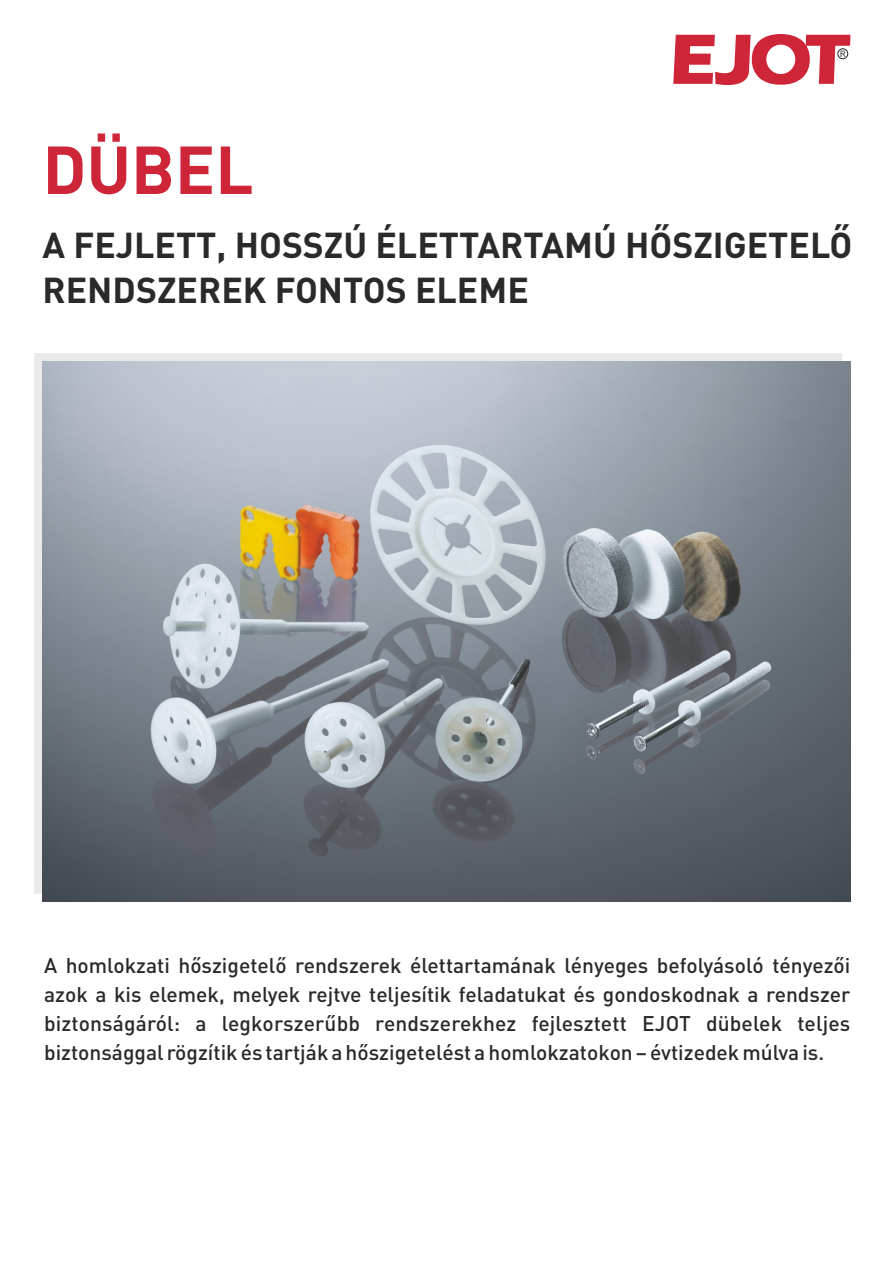
<style>
.page{position:relative;width:893px;height:1263px;background:#fff}
.page>*{position:absolute;margin:0;border:0;box-sizing:border-box;transform-origin:0 0}
.t1{font:700 66.75px "DINCE";color:#ce2539}
.t2{font:700 35.55px/44.8px "DINCE";color:#2b2a29}
.t3{font:500 21px/29.1px "DINCE";color:#2b2a29;text-align:justify}
.t4{font:9px "Arial";color:#2b2a29;scale:.86 1}
</style>
<div class="page">
<div style="left:34px;top:353px;width:808px;height:540px;background:#ebeaea"></div>
<svg style="left:673px;top:34px;width:177px;height:52px"></svg>
<div style="left:837px;top:48px;width:11px;height:11px;border:1px solid #2b2a29;border-radius:50%"></div>
<img style="left:43px;top:362px;width:807px;height:540px">
<h1 class="t1" style="left:43px;top:140px;width:213px">DÜBEL</h1>
<p class="t4" style="left:840px;top:50px;width:8px">R</p>
<h2 class="t2" style="left:43px;top:225px;width:811px">A FEJLETT, HOSSZÚ ÉLETTARTAMÚ HŐSZIGETELŐ<br>RENDSZEREK FONTOS ELEME</h2>
<p class="t3" style="left:44px;top:952px;width:808px">A homlokzati hőszigetelő rendszerek élettartamának lényeges befolyásoló tényezői azok a kis elemek, melyek rejtve teljesítik feladatukat és gondoskodnak a rendszer biztonságáról: a legkorszerűbb rendszerekhez fejlesztett EJOT dübelek teljes biztonsággal rögzítik és tartják a hőszigetelést a homlokzatokon – évtizedek múlva is.</p>
</div>
